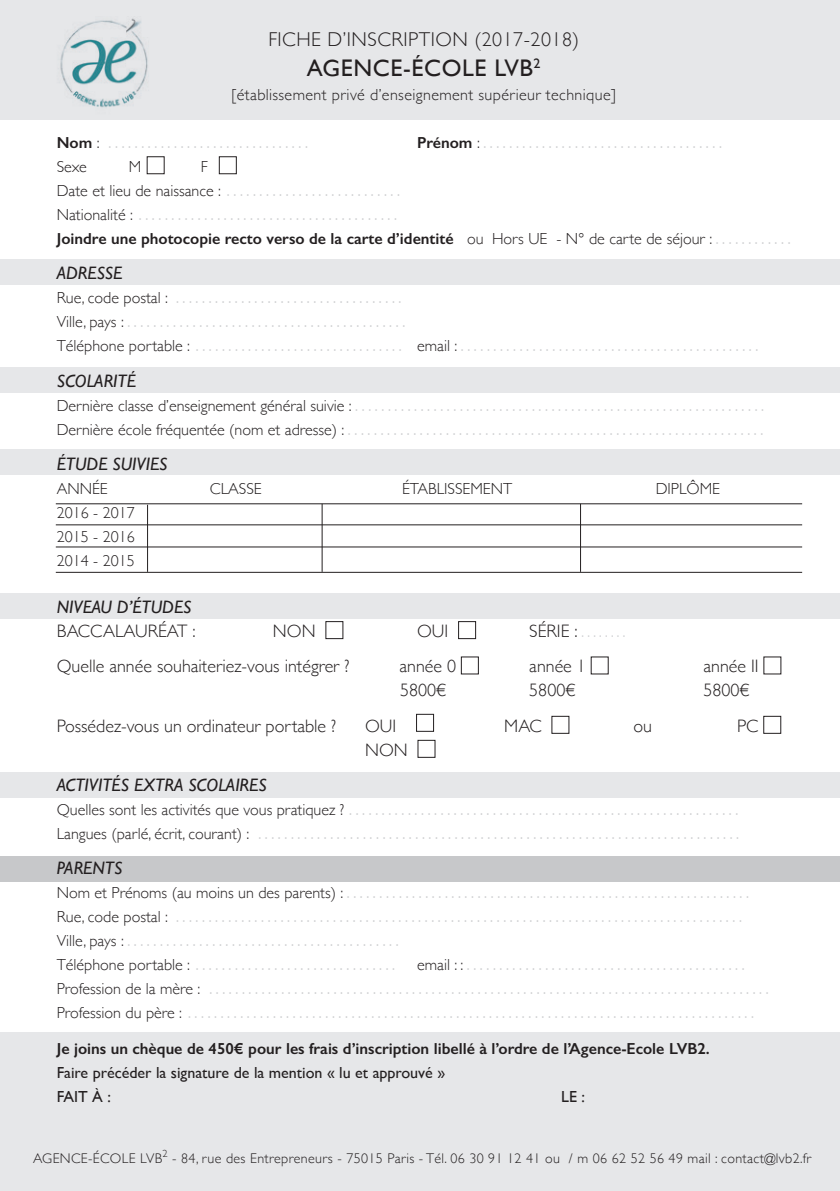
<style>
.page{position:relative;width:840px;height:1191px;background:#fff}
.page>*{position:absolute;margin:0;border:0;box-sizing:border-box;transform-origin:0 0}
.t1{font:24px "Gill Sans";letter-spacing:.025em;color:#231f20}
.t2{font:300 20px "Gill Sans";color:#d1d2d4}
.t3{font:300 20px "Gill Sans";letter-spacing:.025em;color:#231f20}
.t4{font:300 18px "Gill Sans";color:#231f20}
.t5{font:italic 18px "Gill Sans";color:#231f20}
.t6{font:300 18px "Gill Sans";color:#d1d2d4}
.t7{font:600 16px "Gill Sans";color:#231f20}
.t8{font:300 16px "Gill Sans";color:#231f20}
.t9{font:16px "Gill Sans";color:#231f20}
.t10{font:300 16px "Gill Sans";letter-spacing:.025em;color:#231f20}
.t11{font:300 14px "Gill Sans";letter-spacing:.025em;color:#231f20}
.s1{font-weight:600;font-size:16px;color:#231f20}
.s2{font-size:16px;color:#231f20}
.s3{font-weight:300}
.s4{font-weight:300;font-size:20px;color:#d1d2d4}
.s5{color:#231f20}
</style>
<div class="page">
<div style="left:0;top:1032px;width:839px;height:159px;background:#e6e7e9"></div>
<div style="left:0;top:259px;width:839px;height:25px;background:#e6e7e9"></div>
<div style="left:0;top:449px;width:839px;height:26px;background:#e6e7e9"></div>
<div style="left:0;top:367px;width:839px;height:26px;background:#e6e7e9"></div>
<div style="left:0;top:593px;width:839px;height:26px;background:#e6e7e9"></div>
<div style="left:0;top:771px;width:839px;height:26px;background:#e6e7e9"></div>
<div style="left:0;top:0;width:839px;height:119px;background:#e6e7e9"></div>
<div style="left:0;top:855px;width:839px;height:26px;background:#c7c8ca"></div>
<div style="left:147px;top:156px;width:17px;height:18px;border:1px solid #231f20"></div>
<div style="left:219px;top:156px;width:17px;height:18px;border:1px solid #231f20"></div>
<div style="left:325px;top:621px;width:18px;height:18px;border:1px solid #231f20"></div>
<div style="left:458px;top:621px;width:17px;height:18px;border:1px solid #231f20"></div>
<div style="left:416px;top:714px;width:17px;height:17px;border:1px solid #231f20"></div>
<div style="left:763px;top:716px;width:17px;height:17px;border:1px solid #231f20"></div>
<hr style="left:147px;top:505px;width:1px;height:67px;background:#231f20">
<hr style="left:321px;top:504px;width:1px;height:68px;background:#231f20">
<hr style="left:579px;top:504px;width:1px;height:68px;background:#231f20">
<hr style="left:56px;top:503px;width:745px;height:1px;background:#231f20">
<hr style="left:56px;top:524px;width:745px;height:1px;background:#231f20">
<hr style="left:56px;top:546px;width:745px;height:1px;background:#231f20">
<hr style="left:56px;top:572px;width:745px;height:1px;background:#231f20">
<img style="left:60px;top:18px;width:88px;height:90px">
<p class="t3" style="left:268px;top:24px;width:312px">FICHE D’INSCRIPTION (2017-2018)</p>
<p class="t1" style="left:307px;top:54px;width:235px">AGENCE-ÉCOLE LVB<sup>2</sup></p>
<p class="t10" style="left:231px;top:82px;width:386px">[établissement privé d’enseignement supérieur technique]</p>
<p class="t2" style="left:57px;top:126px;width:253px"><span class="s1">Nom</span> <span class="s2">:</span> ...............................</p>
<p class="t2" style="left:417px;top:126px;width:306px"><span class="s1">Prénom</span> <span class="s2">:</span> .....................................</p>
<p class="t8" style="left:57px;top:154px;width:32px">Sexe</p>
<p class="t8" style="left:129px;top:154px;width:14px">M</p>
<p class="t8" style="left:201px;top:154px;width:9px">F</p>
<p class="t2" style="left:57px;top:174px;width:345px"><span class="s2">Date et lieu de naissance :</span> ...........................</p>
<p class="t2" style="left:57px;top:198px;width:342px"><span class="s2">Nationalité :</span> ........................................</p>
<p class="t7" style="left:57px;top:229px;width:735px">Joindre une photocopie recto verso de la carte d’identité <span class="s3">ou Hors UE - N° de carte de séjour :</span> <span class="s4">............</span></p>
<p class="t5" style="left:57px;top:263px;width:67px">ADRESSE</p>
<p class="t2" style="left:57px;top:281px;width:346px"><span class="s2">Rue, code postal :</span> ...................................</p>
<p class="t2" style="left:57px;top:305px;width:350px"><span class="s2">Ville, pays :</span> ...........................................</p>
<p class="t2" style="left:57px;top:329px;width:703px"><span class="s2">Téléphone portable :</span> ................................ <span class="s2">email :</span> ..............................................</p>
<p class="t5" style="left:57px;top:370px;width:81px">SCOLARITÉ</p>
<p class="t2" style="left:57px;top:388px;width:708px"><span class="s2">Dernière classe d’enseignement général suivie :</span> ...............................................................</p>
<p class="t2" style="left:57px;top:412px;width:708px"><span class="s2">Dernière école fréquentée (nom et adresse) :</span> ................................................................</p>
<p class="t5" style="left:57px;top:454px;width:112px">ÉTUDE SUIVIES</p>
<p class="t8" style="left:57px;top:476px;width:53px">ANNÉE</p>
<p class="t8" style="left:210px;top:476px;width:53px">CLASSE</p>
<p class="t8" style="left:402px;top:476px;width:112px">ÉTABLISSEMENT</p>
<p class="t8" style="left:655px;top:476px;width:66px">DIPLÔME</p>
<p class="t8" style="left:57px;top:500px;width:79px">2016 - 2017</p>
<p class="t8" style="left:57px;top:524px;width:79px">2015 - 2016</p>
<p class="t8" style="left:57px;top:548px;width:79px">2014 - 2015</p>
<p class="t5" style="left:57px;top:596px;width:136px">NIVEAU D’ÉTUDES</p>
<p class="t4" style="left:57px;top:617px;width:140px">BACCALAURÉAT :</p>
<p class="t4" style="left:273px;top:617px;width:44px">NON</p>
<p class="t4" style="left:417px;top:617px;width:33px">OUI</p>
<p class="t6" style="left:529px;top:617px;width:98px"><span class="s5">SÉRIE :</span> ........</p>
<p class="t4" style="left:57px;top:652px;width:294px">Quelle année souhaiteriez-vous intégrer ?</p>
<p class="t4" style="left:399px;top:652px;width:58px">année 0</p>
<p class="t4" style="left:529px;top:652px;width:58px">année 1</p>
<p class="t4" style="left:703px;top:652px;width:57px">année II</p>
<p class="t4" style="left:400px;top:676px;width:48px">5800€</p>
<p class="t4" style="left:529px;top:676px;width:48px">5800€</p>
<p class="t4" style="left:703px;top:676px;width:48px">5800€</p>
<p class="t4" style="left:57px;top:711px;width:281px">Possédez-vous un ordinateur portable ?</p>
<p class="t4" style="left:365px;top:711px;width:33px">OUI</p>
<p class="t4" style="left:504px;top:711px;width:39px">MAC</p>
<p class="t4" style="left:633px;top:711px;width:20px">ou</p>
<p class="t4" style="left:736px;top:711px;width:23px">PC</p>
<p class="t4" style="left:365px;top:735px;width:44px">NON</p>
<p class="t5" style="left:57px;top:774px;width:211px">ACTIVITÉS EXTRA SCOLAIRES</p>
<p class="t2" style="left:57px;top:792px;width:683px"><span class="s2">Quelles sont les activités que vous pratiquez ?</span> ............................................................</p>
<p class="t2" style="left:57px;top:816px;width:683px"><span class="s2">Langues (parlé, écrit, courant) :</span> ..........................................................................</p>
<p class="t5" style="left:57px;top:858px;width:67px">PARENTS</p>
<p class="t2" style="left:57px;top:876px;width:693px"><span class="s2">Nom et Prénoms (au moins un des parents) :</span> ..............................................................</p>
<p class="t2" style="left:57px;top:900px;width:686px"><span class="s2">Rue, code postal :</span> .......................................................................................</p>
<p class="t2" style="left:57px;top:924px;width:343px"><span class="s2">Ville, pays :</span> ..........................................</p>
<p class="t2" style="left:57px;top:948px;width:689px"><span class="s2">Téléphone portable :</span> ............................... <span class="s2">email : :</span> ...........................................</p>
<p class="t2" style="left:57px;top:972px;width:713px"><span class="s2">Profession de la mère :</span> ......................................................................................</p>
<p class="t2" style="left:57px;top:996px;width:698px"><span class="s2">Profession du père :</span> .......................................................................................</p>
<p class="t7" style="left:57px;top:1038px;width:654px">Je joins un chèque de 450€ pour les frais d’inscription libellé à l’ordre de l’Agence-Ecole LVB2.</p>
<p class="t9" style="left:57px;top:1063px;width:390px">Faire précéder la signature de la mention « lu et approuvé »</p>
<p class="t9" style="left:57px;top:1087px;width:56px">FAIT À :</p>
<p class="t9" style="left:561px;top:1087px;width:25px">LE :</p>
<p class="t11" style="left:33px;top:1147px;width:779px">AGENCE-ÉCOLE LVB<sup>2</sup> - 84, rue des Entrepreneurs - 75015 Paris - Tél. 06 30 91 12 41 ou / m 06 62 52 56 49 mail : contact@lvb2.fr</p>
</div>
